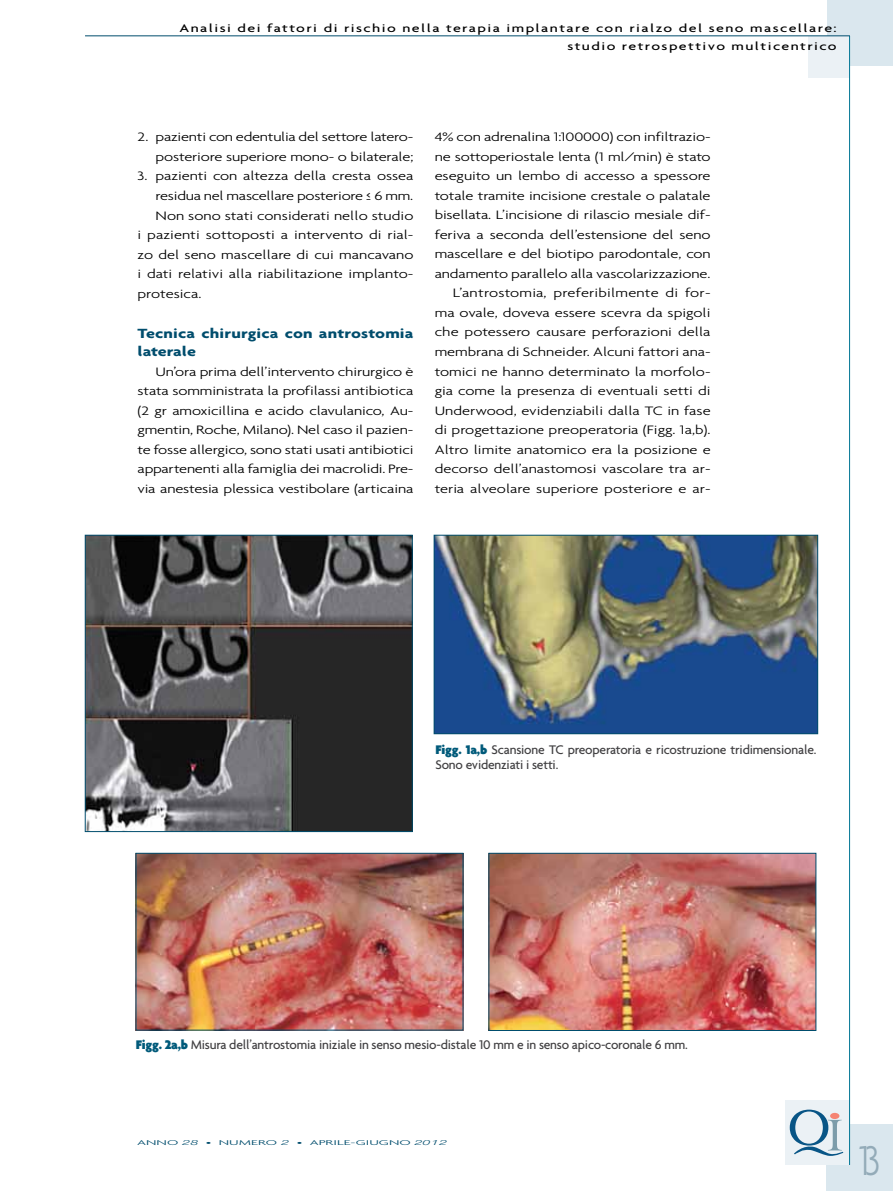
<style>
.page{position:relative;width:893px;height:1191px;background:#fff}
.page>*{position:absolute;margin:0;border:0;box-sizing:border-box;transform-origin:0 0}
.t1{font:300 44.85px "Agenda";color:#93abb8;scale:.8 1}
.t2{font:700 14.4px/18px "Agenda";letter-spacing:.01em;color:#004d6d;scale:1.25 1}
.t3{font:500 13.5px/15px "Agenda";letter-spacing:-.015em;color:#414042}
.t4{font:300 13.2px/19.5px "Agenda";letter-spacing:-.005em;color:#000;text-align:right;scale:1.25 1}
.t5{font:500 12px/18px "Agenda";letter-spacing:.09em;color:#000;text-align:right;scale:1.33 1}
.t6{font:300 7.5px "Agenda";color:#004d6d;scale:2 1}
.s1{font-weight:900;color:#005a7a}
.s2{font-family:"Nimbus Sans Novus T";font-weight:400;font-style:italic}
</style>
<div class="page">
<div style="left:827px;top:0;width:66px;height:66px;background:#dae7ee"></div>
<div style="left:808px;top:36px;width:41px;height:42px;background:#ebf1f5"></div>
<div style="left:826px;top:1124px;width:67px;height:67px;background:#dae7ee"></div>
<div style="left:784px;top:1100px;width:65px;height:65px;background:#ebf1f5"></div>
<svg style="left:790px;top:1109px;width:53px;height:47px"></svg>
<div style="left:830px;top:1112px;width:9px;height:7px;background:#f58473;border-radius:50%"></div>
<hr style="left:849px;top:36px;width:1px;height:1129px;background:#007594">
<hr style="left:85px;top:35px;width:765px;height:1px;background:#004d6d">
<img style="left:87px;top:537px;width:323px;height:292px">
<div style="left:85px;top:535px;width:327px;height:296px;border:1px solid #004d6d"></div>
<img style="left:436px;top:537px;width:380px;height:195px">
<div style="left:434px;top:535px;width:384px;height:199px;border:1px solid #004d6d"></div>
<img style="left:491px;top:855px;width:323px;height:173px">
<div style="left:489px;top:853px;width:327px;height:177px;border:1px solid #004d6d"></div>
<img style="left:138px;top:855px;width:323px;height:173px">
<div style="left:136px;top:853px;width:327px;height:177px;border:1px solid #004d6d"></div>
<p class="t5" style="left:179px;top:19px;width:496px">Analisi dei fattori di rischio nella terapia implantare con rialzo del seno mascellare: studio retrospettivo multicentrico</p>
<p class="t4" style="left:138px;top:127px;width:222px">2. pazienti con edentulia del settore latero&shy;posteriore superiore mono- o bilaterale;</p>
<p class="t4" style="left:138px;top:166px;width:222px">3. pazienti con altezza della cresta ossea</p>
<p class="t4" style="left:156px;top:186px;width:208px">residua nel mascellare posteriore ≤ 6 mm.</p>
<p class="t4" style="left:156px;top:205px;width:208px">Non sono stati considerati nello studio</p>
<p class="t4" style="left:138px;top:225px;width:222px">i pazienti sottoposti a intervento di rial-</p>
<p class="t4" style="left:138px;top:244px;width:222px">zo del seno mascellare di cui mancavano</p>
<p class="t4" style="left:138px;top:264px;width:222px">i dati relativi alla riabilitazione implanto-</p>
<p class="t4" style="left:138px;top:283px;width:53px">protesica.</p>
<p class="t2" style="left:138px;top:324px;width:222px">Tecnica chirurgica con antrostomia laterale</p>
<p class="t4" style="left:138px;top:361px;width:222px;text-align:justify;text-indent:18px">Un’ora prima dell’intervento chirurgico è stata somministrata la profilassi antibiotica (2 gr amoxicillina e acido clavulanico, Au&shy;gmentin, Roche, Milano). Nel caso il pazien&shy;te fosse allergico, sono stati usati antibiotici appartenenti alla famiglia dei macrolidi. Pre&shy;via anestesia plessica vestibolare (articaina</p>
<p class="t4" style="left:435px;top:127px;width:222px">4% con adrenalina 1:100000) con infiltrazio&shy;ne sottoperiostale lenta (1 ml/min) è stato eseguito un lembo di accesso a spessore totale tramite incisione crestale o palatale bisellata. L’incisione di rilascio mesiale dif&shy;feriva a seconda dell’estensione del seno mascellare e del biotipo parodontale, con andamento parallelo alla vascolarizzazione.<br>L’antrostomia, preferibilmente di for&shy;ma ovale, doveva essere scevra da spigoli che potessero causare perforazioni della membrana di Schneider. Alcuni fattori ana&shy;tomici ne hanno determinato la morfolo&shy;gia come la presenza di eventuali setti di Underwood, evidenziabili dalla TC in fase di progettazione preoperatoria (Figg. 1a,b).<br>Altro limite anatomico era la posizione e decorso dell’anastomosi vascolare tra ar&shy;teria alveolare superiore posteriore e ar-</p>
<p class="t3" style="left:435px;top:742px;width:382px"><span class="s1">Figg. 1a,b</span> Scansione TC preoperatoria e ricostruzione tridimensionale.<br>Sono evidenziati i setti.</p>
<p class="t3" style="left:136px;top:1037px;width:554px"><span class="s1">Figg. 2a,b</span> Misura dell’antrostomia iniziale in senso mesio-distale 10 mm e in senso apico-coronale 6 mm.</p>
<p class="t6" style="left:137px;top:1138px;width:156px">ANNO <span class="s2">28</span> • NUMERO <span class="s2">2</span> • APRILE-GIUGNO <span class="s2">2012</span></p>
<h1 class="t1" style="left:859px;top:1134px;width:28px">13</h1>
</div>
